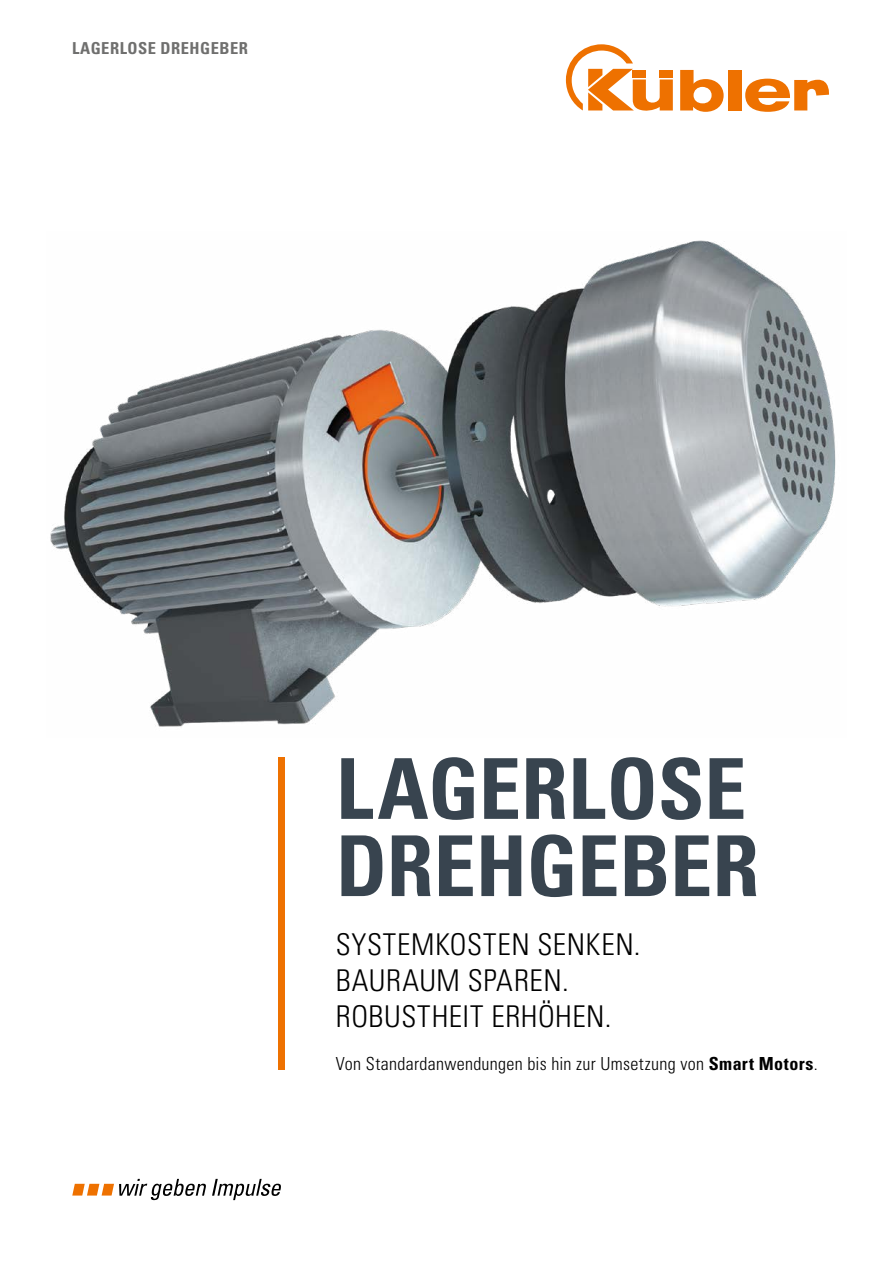
<style>
.page{position:relative;width:893px;height:1263px;background:#fff}
.page>*{position:absolute;margin:0;border:0;box-sizing:border-box;transform-origin:0 0}
.t1{font:700 condensed 84px/77.2px "Univers LT Std";color:#38444f}
.t2{font:300 condensed 30px/36px "Univers LT Std";letter-spacing:.02em;color:#000}
.t3{font:300 condensed 18px "Univers LT Std";letter-spacing:.02em;color:#000}
.t4{font:700 condensed 16.5px "Univers LT Std";letter-spacing:.03em;color:#6f6f6e}
.s1{font-weight:700}
</style>
<div class="page">
<img style="left:50px;top:240px;width:786px;height:487px">
<div style="left:279px;top:757px;width:6px;height:312px;background:#ee7100"></div>
<svg style="left:680px;top:70px;width:44px;height:42px"></svg>
<div style="left:728px;top:70px;width:13px;height:40px;background:#ee7100"></div>
<svg style="left:745px;top:79px;width:84px;height:33px"></svg>
<svg style="left:566px;top:44px;width:107px;height:67px"></svg>
<svg style="left:212px;top:1179px;width:69px;height:21px"></svg>
<svg style="left:72px;top:1179px;width:134px;height:21px"></svg>
<p class="t4" style="left:72px;top:38px;width:177px">LAGERLOSE DREHGEBER</p>
<h1 class="t1" style="left:336px;top:750px;width:425px">LAGERLOSE<br>DREHGEBER</h1>
<h2 class="t2" style="left:336px;top:926px;width:306px">SYSTEMKOSTEN SENKEN.<br>BAURAUM SPAREN.<br>ROBUSTHEIT ERHÖHEN.</h2>
<p class="t3" style="left:336px;top:1053px;width:483px">Von Standardanwendungen bis hin zur Umsetzung von <span class="s1">Smart Motors</span>.</p>
</div>
